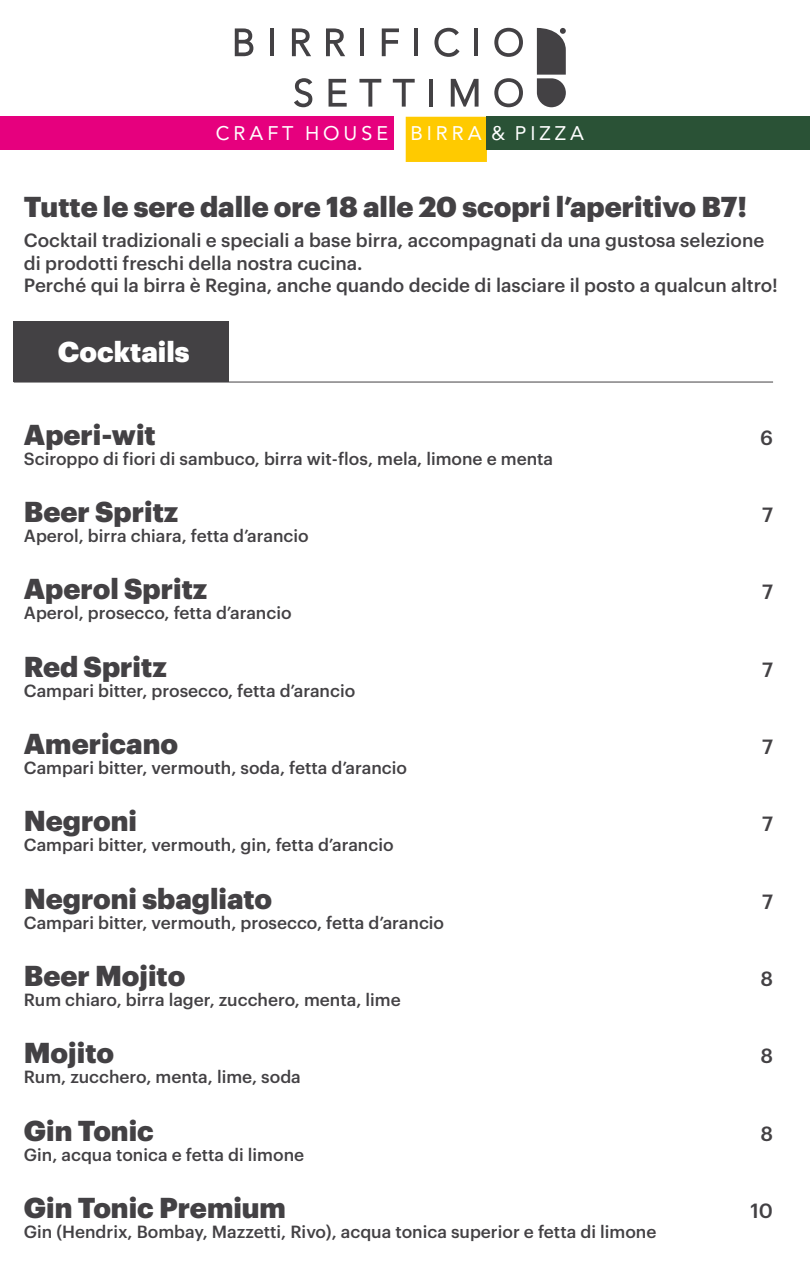
<style>
.page{position:relative;width:810px;height:1273px;background:#fff}
.page>*{position:absolute;margin:0;border:0;box-sizing:border-box;transform-origin:0 0}
.t1{font:900 28.2px "Graphik";color:#434144}
.t2{font:900 28.2px "Graphik";color:#fff}
.t3{font:500 20.17px "Graphik";color:#434144}
.t4{font:19.73px "Avenir";letter-spacing:.2em;color:#fff}
.t5{font:500 18.75px/22.3px "Graphik";color:#434144}
.t6{font:500 17.25px "Graphik";color:#434144}
</style>
<div class="page">
<hr style="left:14px;top:382px;width:759px;height:1px;background:#434144">
<div style="left:14px;top:321px;width:215px;height:61px;background:#434144"></div>
<div style="left:406px;top:117px;width:81px;height:45px;background:#ffca00"></div>
<div style="left:0;top:117px;width:394px;height:33px;background:#e6007e"></div>
<div style="left:487px;top:117px;width:323px;height:33px;background:#2a5236"></div>
<svg style="left:235px;top:28px;width:18px;height:28px"></svg>
<hr style="left:270px;top:28px;width:4px;height:28px;background:#434144">
<svg style="left:292px;top:28px;width:19px;height:28px"></svg>
<svg style="left:326px;top:28px;width:19px;height:28px"></svg>
<hr style="left:360px;top:28px;width:4px;height:28px;background:#434144">
<svg style="left:382px;top:28px;width:17px;height:28px"></svg>
<hr style="left:414px;top:28px;width:4px;height:28px;background:#434144">
<svg style="left:434px;top:28px;width:26px;height:29px"></svg>
<hr style="left:474px;top:28px;width:4px;height:28px;background:#434144">
<svg style="left:494px;top:28px;width:29px;height:29px"></svg>
<svg style="left:294px;top:78px;width:18px;height:29px"></svg>
<svg style="left:329px;top:79px;width:18px;height:28px"></svg>
<svg style="left:359px;top:79px;width:22px;height:28px"></svg>
<svg style="left:393px;top:79px;width:22px;height:28px"></svg>
<hr style="left:429px;top:79px;width:4px;height:28px;background:#434144">
<svg style="left:451px;top:79px;width:28px;height:28px"></svg>
<svg style="left:494px;top:78px;width:29px;height:29px"></svg>
<svg style="left:537px;top:28px;width:29px;height:79px;background:#5f5d60"></svg>
<p class="t4" style="left:216px;top:117px;width:370px">CRAFT HOUSE BIRRA &amp; PIZZA</p>
<h1 class="t1" style="left:24px;top:185px;width:725px">Tutte le sere dalle ore 18 alle 20 scopri l’aperitivo B7!</h1>
<p class="t5" style="left:24px;top:228px;width:756px">Cocktail tradizionali e speciali a base birra, accompagnati da una gustosa selezione di prodotti freschi della nostra cucina.<br>Perché qui la birra è Regina, anche quando decide di lasciare il posto a qualcun altro!</p>
<h1 class="t2" style="left:58px;top:329px;width:133px">Cocktails</h1>
<h1 class="t1" style="left:24px;top:412px;width:133px">Aperi-wit</h1>
<p class="t6" style="left:24px;top:445px;width:531px">Sciroppo di fiori di sambuco, birra wit-flos, mela, limone e menta</p>
<h1 class="t1" style="left:24px;top:490px;width:156px">Beer Spritz</h1>
<p class="t6" style="left:24px;top:523px;width:286px">Aperol, birra chiara, fetta d’arancio</p>
<h1 class="t1" style="left:24px;top:567px;width:185px">Aperol Spritz</h1>
<p class="t6" style="left:24px;top:600px;width:269px">Aperol, prosecco, fetta d’arancio</p>
<h1 class="t1" style="left:24px;top:644px;width:145px">Red Spritz</h1>
<p class="t6" style="left:24px;top:677px;width:333px">Campari bitter, prosecco, fetta d’arancio</p>
<h1 class="t1" style="left:24px;top:721px;width:156px">Americano</h1>
<p class="t6" style="left:24px;top:755px;width:385px">Campari bitter, vermouth, soda, fetta d’arancio</p>
<h1 class="t1" style="left:24px;top:799px;width:115px">Negroni</h1>
<p class="t6" style="left:24px;top:832px;width:371px">Campari bitter, vermouth, gin, fetta d’arancio</p>
<h1 class="t1" style="left:24px;top:876px;width:250px">Negroni sbagliato</h1>
<p class="t6" style="left:24px;top:909px;width:422px">Campari bitter, vermouth, prosecco, fetta d’arancio</p>
<h1 class="t1" style="left:24px;top:953px;width:163px">Beer Mojito</h1>
<p class="t6" style="left:24px;top:986px;width:378px">Rum chiaro, birra lager, zucchero, menta, lime</p>
<h1 class="t1" style="left:24px;top:1031px;width:92px">Mojito</h1>
<p class="t6" style="left:24px;top:1064px;width:278px">Rum, zucchero, menta, lime, soda</p>
<h1 class="t1" style="left:24px;top:1108px;width:131px">Gin Tonic</h1>
<p class="t6" style="left:24px;top:1141px;width:282px">Gin, acqua tonica e fetta di limone</p>
<h1 class="t1" style="left:24px;top:1185px;width:264px">Gin Tonic Premium</h1>
<p class="t6" style="left:24px;top:1218px;width:634px">Gin (Hendrix, Bombay, Mazzetti, Rivo), acqua tonica superior e fetta di limone</p>
<p class="t3" style="left:760px;top:422px;width:14px">6</p>
<p class="t3" style="left:762px;top:499px;width:12px">7</p>
<p class="t3" style="left:762px;top:576px;width:12px">7</p>
<p class="t3" style="left:762px;top:654px;width:12px">7</p>
<p class="t3" style="left:762px;top:731px;width:12px">7</p>
<p class="t3" style="left:762px;top:808px;width:12px">7</p>
<p class="t3" style="left:762px;top:886px;width:12px">7</p>
<p class="t3" style="left:760px;top:963px;width:14px">8</p>
<p class="t3" style="left:760px;top:1040px;width:14px">8</p>
<p class="t3" style="left:760px;top:1118px;width:14px">8</p>
<p class="t3" style="left:751px;top:1195px;width:24px">10</p>
</div>
